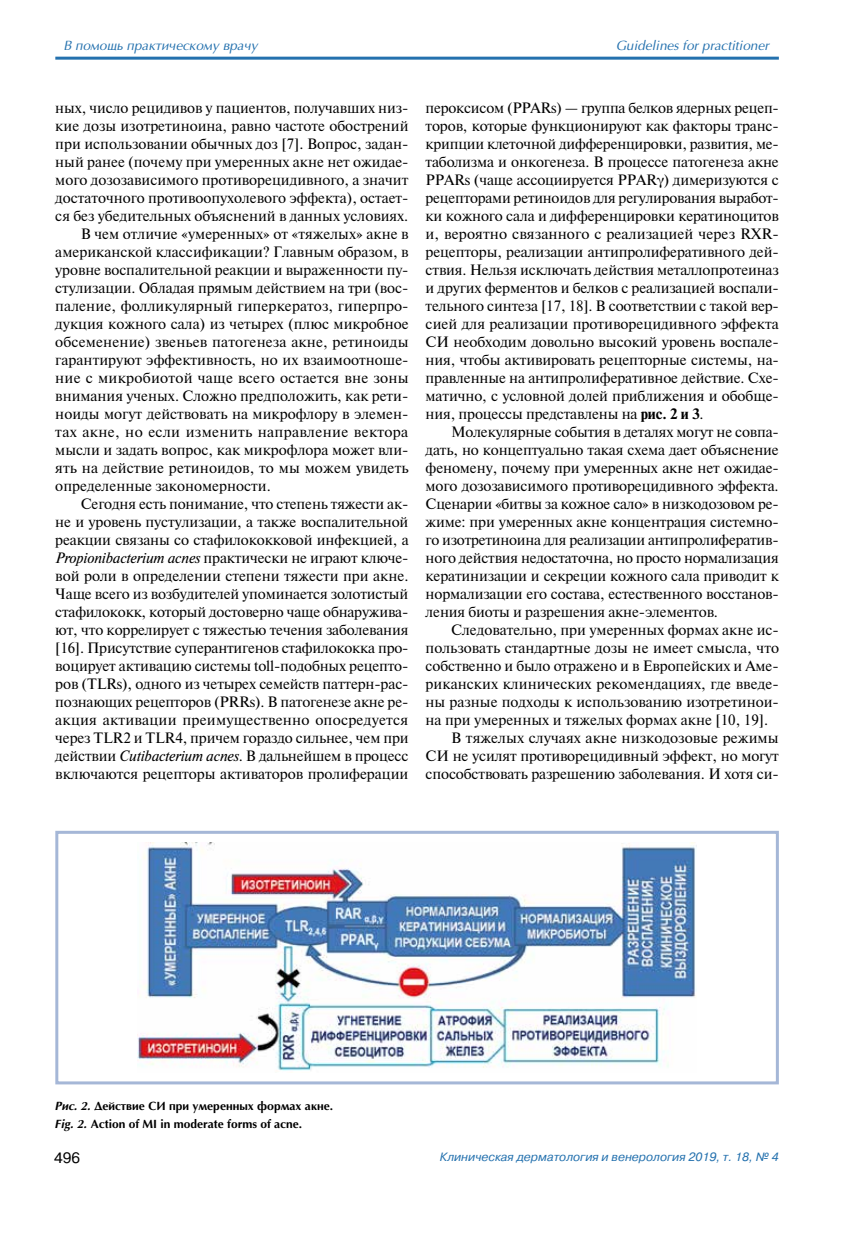
<style>
.page{position:relative;width:864px;height:1234px;background:#fff}
.page>*{position:absolute;margin:0;border:0;box-sizing:border-box;transform-origin:0 0}
.t1{font:15px/18px "Newton";color:#000;text-align:justify}
.t2{font:15px "Newton";letter-spacing:.02em;color:#000}
.t3{font:15px "Pragmatica";color:#000}
.t4{font:italic 13.5px "Optima MS";color:#2471ae}
.t5{font:700 12px/18.6px "Optima MS";color:#000}
.t6{font:italic 12px "Pragmatica";color:#2471ae}
.s1{font-style:italic}
.s2{font-weight:700}
</style>
<div class="page">
<hr style="left:55px;top:57px;width:723px;height:3px;background:#2471ae">
<img style="left:137px;top:842px;width:559px;height:229px">
<div style="left:55px;top:830px;width:723px;height:254px;border:3px solid #a5b7d7"></div>
<p class="t4" style="left:64px;top:37px;width:195px">В помощь практическому врачу</p>
<p class="t4" style="left:616px;top:37px;width:155px">Guidelines for practitioner</p>
<p class="t1" style="left:55px;top:98px;width:354px">ных, число рецидивов у пациентов, получавших низ-</p>
<p class="t1" style="left:55px;top:116px;width:354px">кие дозы изотретиноина, равно частоте обострений</p>
<p class="t1" style="left:55px;top:134px;width:354px">при использовании обычных доз [7]. Вопрос, задан-</p>
<p class="t1" style="left:55px;top:152px;width:354px">ный ранее (почему при умеренных акне нет ожидае-</p>
<p class="t1" style="left:55px;top:170px;width:354px">мого дозозависимого противорецидивного, а значит</p>
<p class="t1" style="left:55px;top:188px;width:354px">достаточного противоопухолевого эффекта), остает-</p>
<p class="t1" style="left:55px;top:206px;width:354px">ся без убедительных объяснений в данных условиях.</p>
<p class="t1" style="left:81px;top:224px;width:329px">В чем отличие «умеренных» от «тяжелых» акне в</p>
<p class="t1" style="left:55px;top:242px;width:354px">американской классификации? Главным образом, в</p>
<p class="t1" style="left:55px;top:260px;width:354px">уровне воспалительной реакции и выраженности пу-</p>
<p class="t1" style="left:55px;top:278px;width:354px">стулизации. Обладая прямым действием на три (вос-</p>
<p class="t1" style="left:55px;top:296px;width:354px">паление, фолликулярный гиперкератоз, гиперпро-</p>
<p class="t1" style="left:55px;top:314px;width:354px">дукция кожного сала) из четырех (плюс микробное</p>
<p class="t1" style="left:55px;top:332px;width:354px">обсеменение) звеньев патогенеза акне, ретиноиды</p>
<p class="t1" style="left:55px;top:350px;width:354px">гарантируют эффективность, но их взаимоотноше-</p>
<p class="t1" style="left:55px;top:368px;width:355px">ние с микробиотой чаще всего остается вне зоны</p>
<p class="t1" style="left:55px;top:386px;width:354px">внимания ученых. Сложно предположить, как рети-</p>
<p class="t1" style="left:55px;top:404px;width:354px">ноиды могут действовать на микрофлору в элемен-</p>
<p class="t2" style="left:55px;top:421px;width:354px">тах акне, но если изменить направление вектора</p>
<p class="t1" style="left:55px;top:440px;width:354px">мысли и задать вопрос, как микрофлора может вли-</p>
<p class="t1" style="left:55px;top:458px;width:354px">ять на действие ретиноидов, то мы можем увидеть</p>
<p class="t1" style="left:55px;top:476px;width:217px">определенные закономерности.</p>
<p class="t1" style="left:81px;top:494px;width:329px">Сегодня есть понимание, что степень тяжести ак-</p>
<p class="t1" style="left:55px;top:512px;width:354px">не и уровень пустулизации, а также воспалительной</p>
<p class="t1" style="left:55px;top:530px;width:355px">реакции связаны со стафилококковой инфекцией, а</p>
<p class="t1" style="left:55px;top:548px;width:354px"><span class="s1">Propionibacterium acnes</span> практически не играют ключе-</p>
<p class="t1" style="left:55px;top:566px;width:354px">вой роли в определении степени тяжести при акне.</p>
<p class="t1" style="left:55px;top:584px;width:354px">Чаще всего из возбудителей упоминается золотистый</p>
<p class="t1" style="left:55px;top:602px;width:354px">стафилококк, который достоверно чаще обнаружива-</p>
<p class="t1" style="left:55px;top:620px;width:354px">ют, что коррелирует с тяжестью течения заболевания</p>
<p class="t1" style="left:55px;top:638px;width:354px">[16]. Присутствие суперантигенов стафилококка про-</p>
<p class="t1" style="left:55px;top:656px;width:354px">воцирует активацию системы toll-подобных рецепто-</p>
<p class="t1" style="left:55px;top:674px;width:354px">ров (TLRs), одного из четырех семейств паттерн-рас-</p>
<p class="t1" style="left:55px;top:692px;width:354px">познающих рецепторов (PRRs). В патогенезе акне ре-</p>
<p class="t1" style="left:55px;top:710px;width:354px">акция активации преимущественно опосредуется</p>
<p class="t1" style="left:55px;top:728px;width:355px">через TLR2 и TLR4, причем гораздо сильнее, чем при</p>
<p class="t1" style="left:55px;top:746px;width:354px">действии <span class="s1">Cutibacterium acnes</span>. В дальнейшем в процесс</p>
<p class="t1" style="left:55px;top:764px;width:354px">включаются рецепторы активаторов пролиферации</p>
<p class="t1" style="left:425px;top:98px;width:354px">пероксисом (PPARs) — группа белков ядерных рецеп&shy;торов, которые функционируют как факторы транс&shy;крипции клеточной дифференцировки, развития, ме&shy;таболизма и онкогенеза. В процессе патогенеза акне PPARs (чаще ассоциируется PPARγ) димеризуются с рецепторами ретиноидов для регулирования выработ&shy;ки кожного сала и дифференцировки кератиноцитов и, вероятно связанного с реализацией через RXR&shy;рецепторы, реализации антипролиферативного дей&shy;ствия. Нельзя исключать действия металлопротеиназ и других ферментов и белков с реализацией воспали&shy;тельного синтеза [17, 18]. В соответствии с такой вер&shy;сией для реализации противорецидивного эффекта СИ необходим довольно высокий уровень воспале&shy;ния, чтобы активировать рецепторные системы, на&shy;правленные на антипролиферативное действие. Схе&shy;матично, с условной долей приближения и обобще&shy;ния, процессы представлены на <span class="s2">рис. 2 и 3</span>.</p>
<p class="t1" style="left:425px;top:422px;width:354px;text-indent:26px">Молекулярные события в деталях могут не совпа&shy;дать, но концептуально такая схема дает объяснение феномену, почему при умеренных акне нет ожидае&shy;мого дозозависимого противорецидивного эффекта.<br>Сценарии «битвы за кожное сало» в низкодозовом ре&shy;жиме: при умеренных акне концентрация системно&shy;го изотретиноина для реализации антипролифератив&shy;ного действия недостаточна, но просто нормализация кератинизации и секреции кожного сала приводит к нормализации его состава, естественного восстанов&shy;ления биоты и разрешения акне-элементов.</p>
<p class="t1" style="left:451px;top:620px;width:329px">Следовательно, при умеренных формах акне ис-</p>
<p class="t1" style="left:425px;top:638px;width:355px">пользовать стандартные дозы не имеет смысла, что</p>
<p class="t1" style="left:425px;top:656px;width:354px">собственно и было отражено и в Европейских и Аме-</p>
<p class="t1" style="left:425px;top:674px;width:354px">риканских клинических рекомендациях, где введе-</p>
<p class="t1" style="left:425px;top:692px;width:354px">ны разные подходы к использованию изотретинои-</p>
<p class="t1" style="left:425px;top:710px;width:344px">на при умеренных и тяжелых формах акне [10, 19].</p>
<p class="t1" style="left:451px;top:728px;width:329px">В тяжелых случаях акне низкодозовые режимы</p>
<p class="t1" style="left:425px;top:746px;width:354px">СИ не усилят противорецидивный эффект, но могут</p>
<p class="t1" style="left:425px;top:764px;width:354px">способствовать разрешению заболевания. И хотя си-</p>
<p class="t5" style="left:55px;top:1096px;width:279px"><span class="s1">Рис. 2.</span> Действие СИ при умеренных формах акне.<br><span class="s1">Fig. 2.</span> Action of MI in moderate forms of acne.</p>
<p class="t3" style="left:54px;top:1148px;width:28px">496</p>
<p class="t6" style="left:440px;top:1149px;width:340px">Клиническая дерматология и венерология 2019, т. 18, № 4</p>
</div>
